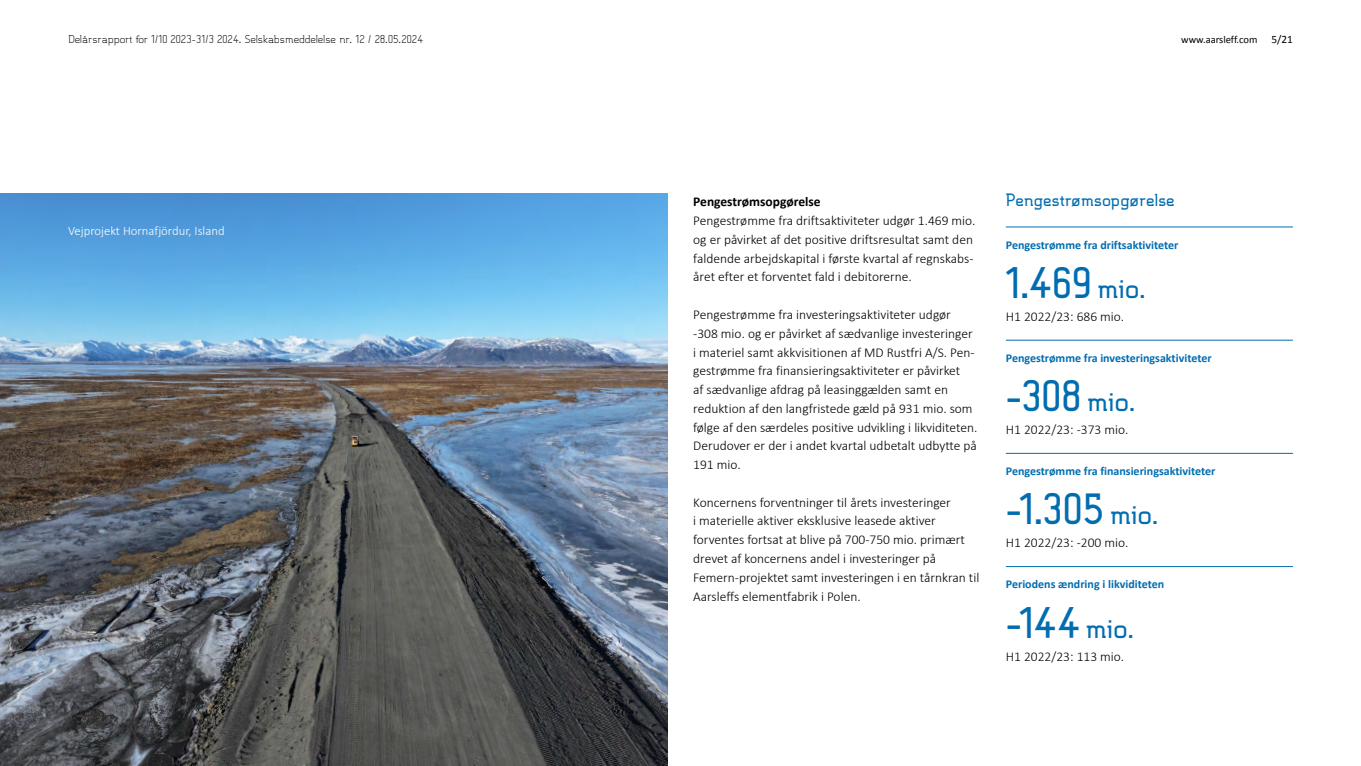
<style>
.page{position:relative;width:1361px;height:766px;background:#fff}
.page>*{position:absolute;margin:0;border:0;box-sizing:border-box;transform-origin:0 0}
.t1{font:700 42px "B Ruston.";letter-spacing:-.005em;color:#006db1}
.t2{font:700 16.5px "B Ruston.";color:#006db1}
.t3{font:300 13.5px/18.8px "Calibri";color:#000}
.t4{font:700 13.5px "Calibri";color:#000}
.t5{font:300 12.75px "Calibri";color:#fff}
.t6{font:700 12px "Calibri";color:#006db1}
.t7{font:300 10.5px "B Ruston.";color:#000}
.t8{font:10.5px "Calibri";color:#000}
.s1{font-size:11.25px}
.s2{font-size:27px}
</style>
<div class="page">
<img style="left:0;top:193px;width:668px;height:572px">
<hr style="left:1006px;top:226px;width:287px;height:1px;background:#006db1">
<hr style="left:1006px;top:340px;width:287px;height:1px;background:#006db1">
<hr style="left:1006px;top:453px;width:287px;height:1px;background:#006db1">
<hr style="left:1006px;top:566px;width:287px;height:1px;background:#006db1">
<p class="t7" style="left:68px;top:32px;width:356px">Delårsrapport for 1/10 2023-31/3 2024. Selskabsmeddelelse nr. 12 / 28.05.2024</p>
<p class="t8" style="left:1181px;top:33px;width:113px">www.aarsleff.com <span class="s1">5/21</span></p>
<p class="t5" style="left:68px;top:222px;width:158px">Vejprojekt Hornafjördur, Island</p>
<p class="t4" style="left:693px;top:193px;width:129px">Pengestrømsopgørelse</p>
<p class="t2" style="left:1006px;top:189px;width:171px">Pengestrømsopgørelse</p>
<p class="t3" style="left:693px;top:211px;width:284px">Pengestrømme fra driftsaktiviteter udgør 1.469 mio. og er påvirket af det positive driftsresultat samt den faldende arbejdskapital i første kvartal af regnskabs&shy;året efter et forventet fald i debitorerne.</p>
<p class="t3" style="left:693px;top:304px;width:286px">Pengestrømme fra investeringsaktiviteter udgør -308 mio. og er påvirket af sædvanlige investeringer i materiel samt akkvisitionen af MD Rustfri A/S. Pen&shy;gestrømme fra finansieringsaktiviteter er påvirket<br>af sædvanlige afdrag på leasinggælden samt en reduktion af den langfristede gæld på 931 mio. som følge af den særdeles positive udvikling i likviditeten.<br>Derudover er der i andet kvartal udbetalt udbytte på 191 mio.</p>
<p class="t3" style="left:693px;top:492px;width:288px">Koncernens forventninger til årets investeringer<br>i materielle aktiver eksklusive leasede aktiver forventes fortsat at blive på 700-750 mio. primært drevet af koncernens andel i investeringer på Femern-projektet samt investeringen i en tårnkran til Aarsleffs elementfabrik i Polen.</p>
<p class="t6" style="left:1006px;top:237px;width:174px">Pengestrømme fra driftsaktiviteter</p>
<h1 class="t1" style="left:1006px;top:256px;width:141px">1.469 <span class="s2">mio.</span></h1>
<p class="t3" style="left:1006px;top:306px;width:120px">H1 2022/23: 686 mio.</p>
<p class="t6" style="left:1006px;top:350px;width:207px">Pengestrømme fra investeringsaktiviteter</p>
<h1 class="t1" style="left:1006px;top:369px;width:131px">-308 <span class="s2">mio.</span></h1>
<p class="t3" style="left:1006px;top:419px;width:124px">H1 2022/23: -373 mio.</p>
<p class="t6" style="left:1006px;top:463px;width:211px">Pengestrømme fra finansieringsaktiviteter</p>
<h1 class="t1" style="left:1006px;top:482px;width:154px">-1.305 <span class="s2">mio.</span></h1>
<p class="t3" style="left:1006px;top:532px;width:124px">H1 2022/23: -200 mio.</p>
<p class="t6" style="left:1006px;top:576px;width:160px">Periodens ændring i likviditeten</p>
<h1 class="t1" style="left:1006px;top:595px;width:129px">-144 <span class="s2">mio.</span></h1>
<p class="t3" style="left:1006px;top:645px;width:120px">H1 2022/23: 113 mio.</p>
</div>
